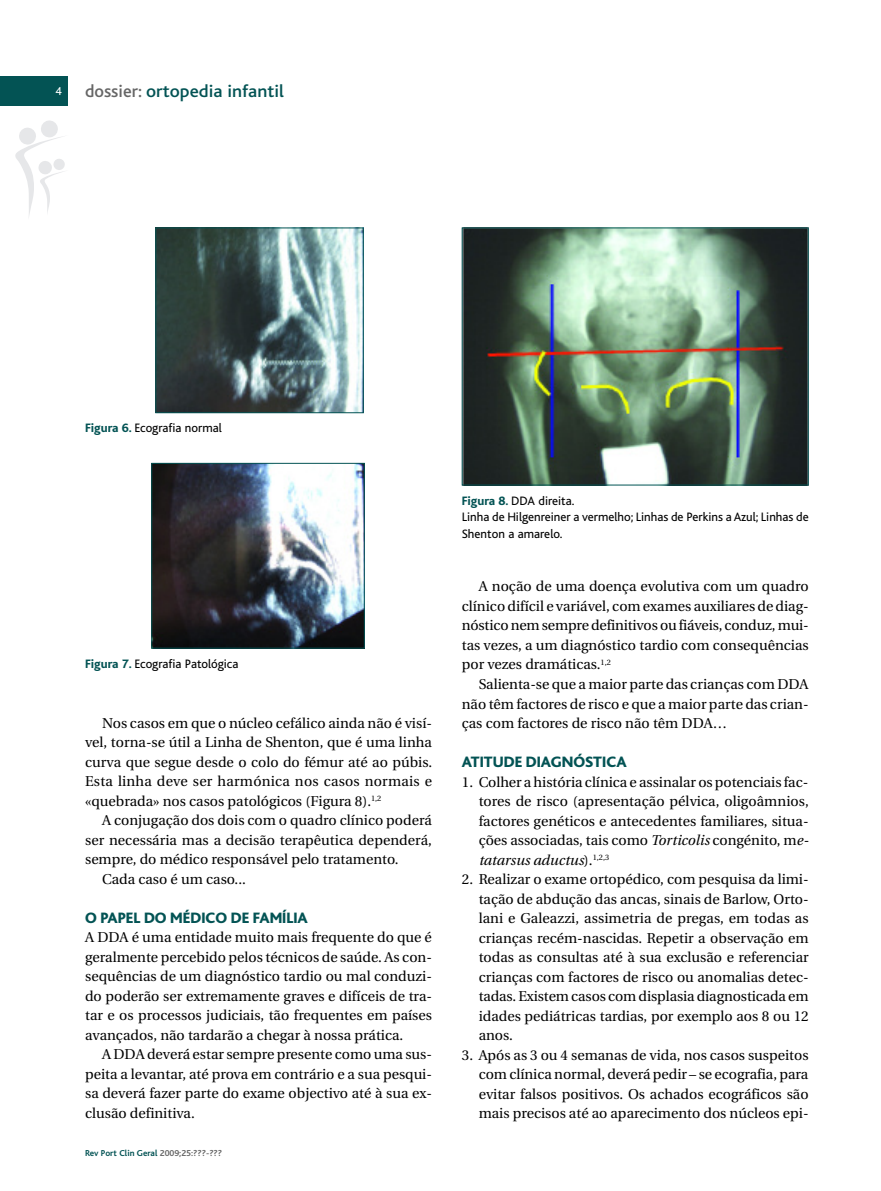
<style>
.page{position:relative;width:881px;height:1191px;background:#fff}
.page>*{position:absolute;margin:0;border:0;box-sizing:border-box;transform-origin:0 0}
.t1{font:500 18px "Bliss";color:#035354;scale:1.05 1}
.t2{font:800 15.75px "Bliss";color:#035354}
.t3{font:14.25px/19.5px "Utopia";color:#000;text-align:justify}
.t4{font:12.75px/16.5px "Bliss";color:#000}
.t5{font:12px "Bliss";color:#fff}
.t6{font:700 9px "Bliss";color:#035354}
.s1{color:#666}
.s2{font-weight:800;color:#035354}
.s3{font-style:italic}
</style>
<div class="page">
<svg style="left:15px;top:120px;width:50px;height:95px"></svg>
<div style="left:0;top:77px;width:68px;height:29px;background:#035354"></div>
<img style="left:157px;top:229px;width:204px;height:182px">
<div style="left:155px;top:227px;width:208px;height:186px;border:1px solid #035354"></div>
<img style="left:153px;top:465px;width:209px;height:181px">
<div style="left:151px;top:463px;width:213px;height:185px;border:1px solid #035354"></div>
<img style="left:463px;top:229px;width:343px;height:254px">
<div style="left:461px;top:227px;width:347px;height:258px;border:1px solid #035354"></div>
<p class="t5" style="left:55px;top:87px;width:8px">4</p>
<p class="t1" style="left:85px;top:85px;width:191px"><span class="s1">dossier:</span> ortopedia infantil</p>
<p class="t4" style="left:85px;top:421px;width:138px"><span class="s2">Figura 6.</span> Ecografia normal</p>
<p class="t4" style="left:85px;top:657px;width:155px"><span class="s2">Figura 7.</span> Ecografia Patológica</p>
<p class="t3" style="left:85px;top:714px;width:348px;text-indent:17px">Nos casos em que o núcleo cefálico ainda não é visí&shy;vel, torna-se útil a Linha de Shenton, que é uma linha curva que segue desde o colo do fémur até ao púbis.<br>Esta linha deve ser harmónica nos casos normais e «quebrada» nos casos patológicos (Figura 8).<sup>1,2</sup></p>
<p class="t3" style="left:102px;top:811px;width:331px">A conjugação dos dois com o quadro clínico poderá</p>
<p class="t3" style="left:85px;top:831px;width:348px">ser necessária mas a decisão terapêutica dependerá,</p>
<p class="t3" style="left:85px;top:850px;width:315px">sempre, do médico responsável pelo tratamento.</p>
<p class="t3" style="left:102px;top:870px;width:145px">Cada caso é um caso...</p>
<p class="t2" style="left:85px;top:912px;width:224px">O PAPEL DO MÉDICO DE FAMÍLIA</p>
<p class="t3" style="left:85px;top:928px;width:348px">A DDA é uma entidade muito mais frequente do que é geralmente percebido pelos técnicos de saúde. As con&shy;sequências de um diagnóstico tardio ou mal conduzi&shy;do poderão ser extremamente graves e difíceis de tra&shy;tar e os processos judiciais, tão frequentes em países avançados, não tardarão a chegar à nossa prática.</p>
<p class="t3" style="left:85px;top:1045px;width:348px;text-indent:17px">A DDA deverá estar sempre presente como uma sus&shy;peita a levantar, até prova em contrário e a sua pesqui&shy;sa deverá fazer parte do exame objectivo até à sua ex&shy;clusão definitiva.</p>
<p class="t6" style="left:85px;top:1149px;width:138px">Rev Port Clin Geral <span class="s1">2009;25:???-???</span></p>
<p class="t4" style="left:461px;top:494px;width:348px"><span class="s2">Figura 8.</span> DDA direita.<br>Linha de Hilgenreiner a vermelho; Linhas de Perkins a Azul; Linhas de<br>Shenton a amarelo.</p>
<p class="t3" style="left:461px;top:578px;width:348px;text-indent:17px">A noção de uma doença evolutiva com um quadro clínico difícil e variável, com exames auxiliares de diag&shy;nóstico nem sempre definitivos ou fiáveis, conduz, mui&shy;tas vezes, a um diagnóstico tardio com consequências por vezes dramáticas.<sup>1,2</sup></p>
<p class="t3" style="left:461px;top:675px;width:348px;text-indent:17px">Salienta-se que a maior parte das crianças com DDA não têm factores de risco e que a maior parte das crian&shy;ças com factores de risco não têm DDA…</p>
<p class="t2" style="left:461px;top:756px;width:166px">ATITUDE DIAGNÓSTICA</p>
<p class="t3" style="left:478px;top:773px;width:331px;text-indent:-17px">1. Colher a história clínica e assinalar os potenciais fac&shy;tores de risco (apresentação pélvica, oligoâmnios, factores genéticos e antecedentes familiares, situa&shy;ções associadas, tais como <span class="s3">Torticolis</span> congénito, m<span class="s3">e&shy;tatarsus aductus</span>).<sup>1,2,3</sup></p>
<p class="t3" style="left:478px;top:870px;width:331px;text-indent:-17px">2. Realizar o exame ortopédico, com pesquisa da limi&shy;tação de abdução das ancas, sinais de Barlow, Orto&shy;lani e Galeazzi, assimetria de pregas, em todas as crianças recém-nascidas. Repetir a observação em todas as consultas até à sua exclusão e referenciar crianças com factores de risco ou anomalias detec&shy;tadas. Existem casos com displasia diagnosticada em idades pediátricas tardias, por exemplo aos 8 ou 12 anos.</p>
<p class="t3" style="left:478px;top:1046px;width:331px;text-indent:-17px">3. Após as 3 ou 4 semanas de vida, nos casos suspeitos com clínica normal, deverá pedir – se ecografia, para evitar falsos positivos. Os achados ecográficos são mais precisos até ao aparecimento dos núcleos epi-</p>
</div>
